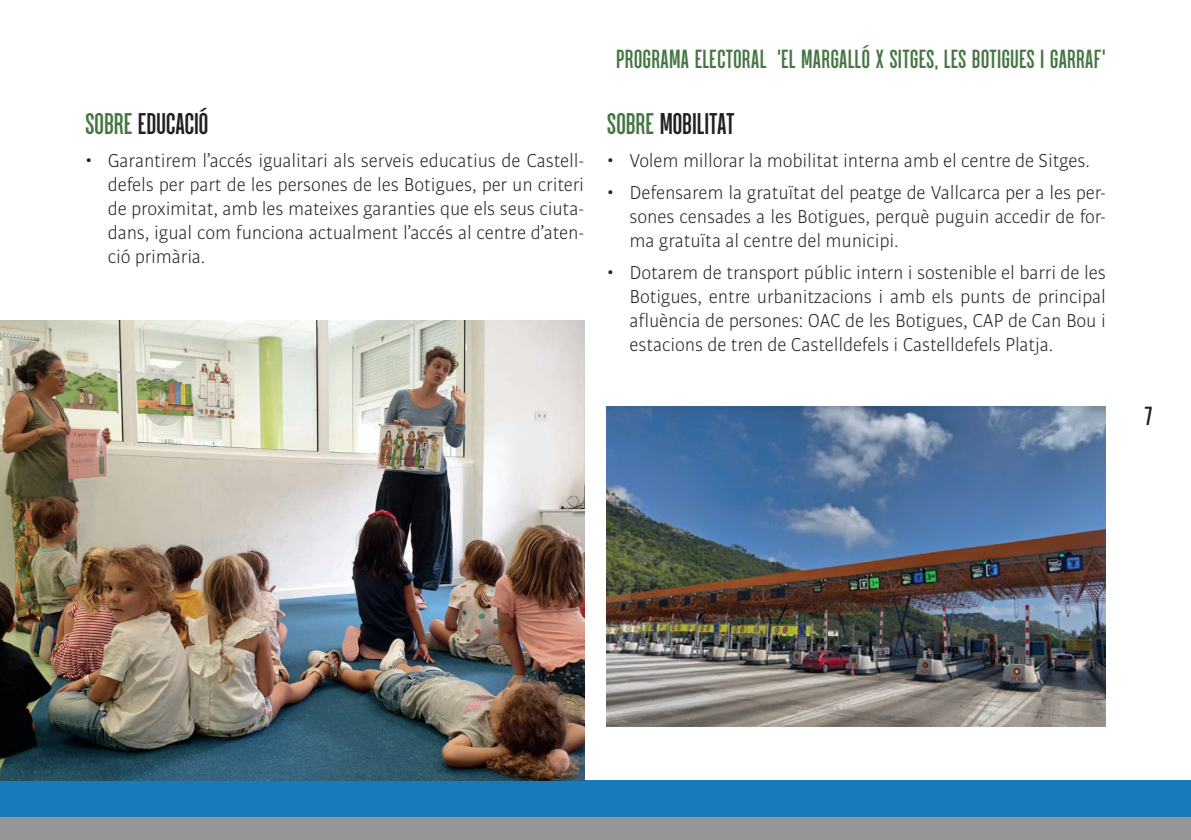
<style>
.page{position:relative;width:1191px;height:840px;background:#fff}
.page>*{position:absolute;margin:0;border:0;box-sizing:border-box;transform-origin:0 0}
.t1{font:700 32px "Parkson";letter-spacing:-.01em;color:#231f20}
.t2{font:700 28px "Parkson";color:#457642}
.t3{font:700 28px "Parkson";color:#231f20}
.t4{font:300 20px/24px "Bulo";letter-spacing:-.01em;color:#231f20;text-align:justify}
.s1{color:#457642}
</style>
<div class="page">
<div style="left:0;top:780px;width:1191px;height:42px;background:#177bb9"></div>
<div style="left:0;top:816px;width:1191px;height:23px;background:#959596"></div>
<img style="left:0;top:320px;width:584px;height:460px">
<img style="left:0;top:113px;width:1px;height:492px">
<img style="left:607px;top:406px;width:499px;height:320px">
<h1 class="t1" style="left:85px;top:108px;width:125px"><span class="s1">SOBRE</span> EDUCACIÓ</h1>
<p class="t4" style="left:108px;top:148px;width:478px;text-indent:-23px">• Garantirem l’accés igualitari als serveis educatius de Castell&shy;defels per part de les persones de les Botigues, per un criteri de proximitat, amb les mateixes garanties que els seus ciuta&shy;dans, igual com funciona actualment l’accés al centre d’aten&shy;ció primària.</p>
<h2 class="t2" style="left:616px;top:45px;width:491px">PROGRAMA ELECTORAL ‘EL MARGALLÓ X SITGES, LES BOTIGUES I GARRAF’</h2>
<h1 class="t1" style="left:607px;top:108px;width:129px"><span class="s1">SOBRE</span> MOBILITAT</h1>
<p class="t4" style="left:607px;top:148px;width:485px">• Volem millorar la mobilitat interna amb el centre de Sitges.</p>
<p class="t4" style="left:629px;top:180px;width:478px;text-indent:-23px">• Defensarem la gratuïtat del peatge de Vallcarca per a les per&shy;sones censades a les Botigues, perquè puguin accedir de for&shy;ma gratuïta al centre del municipi.</p>
<p class="t4" style="left:629px;top:260px;width:478px;text-indent:-23px">• Dotarem de transport públic intern i sostenible el barri de les Botigues, entre urbanitzacions i amb els punts de principal afluència de persones: OAC de les Botigues, CAP de Can Bou i estacions de tren de Castelldefels i Castelldefels Platja.</p>
<h2 class="t3" style="left:1144px;top:401px;width:9px">7</h2>
</div>
